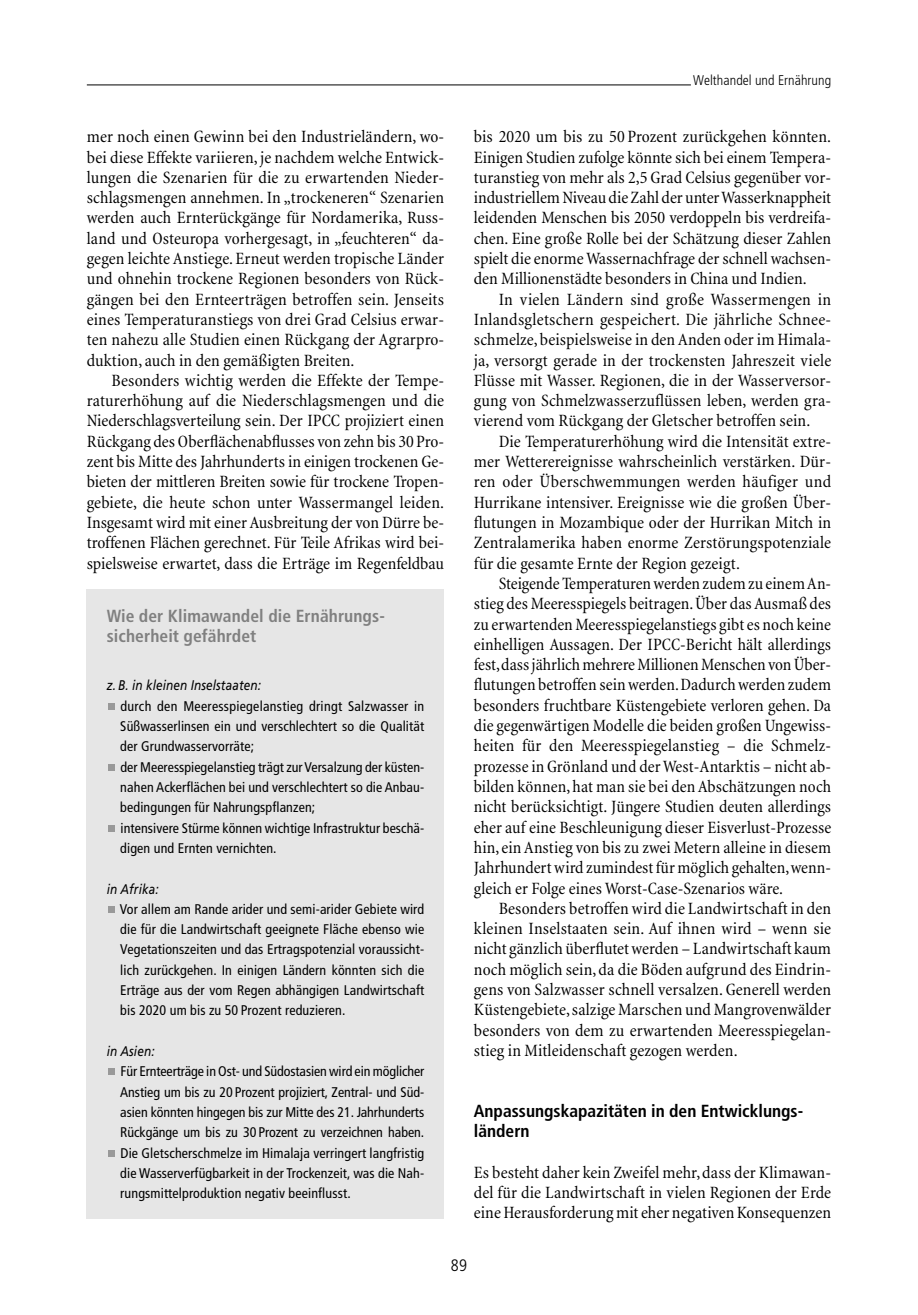
<style>
.page{position:relative;width:918px;height:1315px;background:#fff}
.page>*{position:absolute;margin:0;border:0;box-sizing:border-box;transform-origin:0 0}
.t1{font:condensed 17.5px/20.3px "Minion";color:#000;text-align:justify}
.t2{font:700 condensed 17.5px/20.3px "Frutiger";letter-spacing:.005em;color:#808080}
.t3{font:700 condensed 17.5px/20.3px "Frutiger";color:#000}
.t4{font:300 condensed 16.62px "Frutiger";color:#000}
.t5{font:condensed 14px/20.3px "Frutiger";letter-spacing:.01em;color:#000;text-align:justify}
.t6{font:italic 14px "Frutiger";letter-spacing:.01em;color:#000;scale:.84 1}
.t7{font:300 condensed 14px "Frutiger";letter-spacing:.005em;color:#000}
</style>
<div class="page">
<hr style="left:87px;top:85px;width:604px;height:1px;background:#000">
<div style="left:87px;top:589px;width:357px;height:629px;background:#e6e6e6"></div>
<div style="left:108px;top:1149px;width:7px;height:7px;background:#999"></div>
<div style="left:108px;top:1068px;width:7px;height:7px;background:#999"></div>
<div style="left:108px;top:906px;width:7px;height:7px;background:#999"></div>
<div style="left:108px;top:825px;width:7px;height:6px;background:#999"></div>
<div style="left:108px;top:764px;width:7px;height:7px;background:#999"></div>
<div style="left:108px;top:703px;width:7px;height:7px;background:#999"></div>
<p class="t1" style="left:87px;top:128px;width:359px">mer noch einen Gewinn bei den Industrieländern, wo&shy;bei diese Effekte variieren, je nachdem welche Entwick&shy;lungen die Szenarien für die zu erwartenden Nieder&shy;schlagsmengen annehmen. In „trockeneren“ Szenarien werden auch Ernterückgänge für Nordamerika, Russ&shy;land und Osteuropa vorhergesagt, in „feuchteren“ da&shy;gegen leichte Anstiege. Erneut werden tropische Länder und ohnehin trockene Regionen besonders von Rück&shy;gängen bei den Ernteerträgen betroffen sein. Jenseits eines Temperaturanstiegs von drei Grad Celsius erwar&shy;ten nahezu alle Studien einen Rückgang der Agrarpro&shy;duktion, auch in den gemäßigten Breiten.</p>
<p class="t1" style="left:87px;top:372px;width:359px;text-indent:25px">Besonders wichtig werden die Effekte der Tempe&shy;raturerhöhung auf die Niederschlagsmengen und die Niederschlagsverteilung sein. Der IPCC projiziert einen Rückgang des Oberflächenabflusses von zehn bis 30 Pro&shy;zent bis Mitte des Jahrhunderts in einigen trockenen Ge&shy;bieten der mittleren Breiten sowie für trockene Tropen&shy;gebiete, die heute schon unter Wassermangel leiden.<br>Insgesamt wird mit einer Ausbreitung der von Dürre be&shy;troffenen Flächen gerechnet. Für Teile Afrikas wird bei&shy;spielsweise erwartet, dass die Erträge im Regenfeldbau</p>
<p class="t2" style="left:107px;top:607px;width:280px">Wie der Klimawandel die Ernährungs&shy;sicherheit gefährdet</p>
<p class="t6" style="left:107px;top:680px;width:185px">z. B. in kleinen Inselstaaten:</p>
<p class="t5" style="left:120px;top:697px;width:305px;text-align:left">durch den Meeresspiegelanstieg dringt Salzwasser in Süßwasserlinsen ein und verschlechtert so die Qualität der Grundwasservorräte;<br>der Meeresspiegelanstieg trägt zur Versalzung der küsten&shy;nahen Ackerflächen bei und verschlechtert so die Anbau&shy;bedingungen für Nahrungspflanzen;<br>intensivere Stürme können wichtige Infrastruktur beschä&shy;digen und Ernten vernichten.</p>
<p class="t6" style="left:107px;top:883px;width:63px">in Afrika:</p>
<p class="t5" style="left:120px;top:900px;width:306px">Vor allem am Rande arider und semi-arider Gebiete wird die für die Landwirtschaft geeignete Fläche ebenso wie Vegetationszeiten und das Ertragspotenzial voraussicht&shy;lich zurückgehen. In einigen Ländern könnten sich die Erträge aus der vom Regen abhängigen Landwirtschaft bis 2020 um bis zu 50 Prozent reduzieren.</p>
<p class="t6" style="left:107px;top:1045px;width:59px">in Asien:</p>
<p class="t5" style="left:120px;top:1062px;width:305px">Für Ernteerträge in Ost- und Südostasien wird ein möglicher Anstieg um bis zu 20 Prozent projiziert, Zentral- und Süd&shy;asien könnten hingegen bis zur Mitte des 21. Jahrhunderts Rückgänge um bis zu 30 Prozent zu verzeichnen haben.<br>Die Gletscherschmelze im Himalaja verringert langfristig die Wasserverfügbarkeit in der Trockenzeit, was die Nah&shy;rungsmittelproduktion negativ beeinflusst.</p>
<p class="t7" style="left:693px;top:75px;width:139px">Welthandel und Ernährung</p>
<p class="t1" style="left:474px;top:128px;width:359px">bis 2020 um bis zu 50 Prozent zurückgehen könnten.<br>Einigen Studien zufolge könnte sich bei einem Tempera&shy;turanstieg von mehr als 2,5 Grad Celsius gegenüber vor&shy;industriellem Niveau die Zahl der unter Wasserknappheit leidenden Menschen bis 2050 verdoppeln bis verdreifa&shy;chen. Eine große Rolle bei der Schätzung dieser Zahlen spielt die enorme Wassernachfrage der schnell wachsen&shy;den Millionenstädte besonders in China und Indien.</p>
<p class="t1" style="left:474px;top:290px;width:359px;text-indent:25px">In vielen Ländern sind große Wassermengen in Inlandsgletschern gespeichert. Die jährliche Schnee&shy;schmelze,beispielsweise in den Anden oder im Himala&shy;ja, versorgt gerade in der trockensten Jahreszeit viele Flüsse mit Wasser. Regionen, die in der Wasserversor&shy;gung von Schmelzwasserzuflüssen leben, werden gra&shy;vierend vom Rückgang der Gletscher betroffen sein.</p>
<p class="t1" style="left:474px;top:432px;width:359px;text-indent:25px">Die Temperaturerhöhung wird die Intensität extre&shy;mer Wetterereignisse wahrscheinlich verstärken. Dür&shy;ren oder Überschwemmungen werden häufiger und Hurrikane intensiver. Ereignisse wie die großen Über&shy;flutungen in Mozambique oder der Hurrikan Mitch in Zentralamerika haben enorme Zerstörungspotenziale für die gesamte Ernte der Region gezeigt.</p>
<p class="t1" style="left:474px;top:575px;width:359px;text-indent:25px">Steigende Temperaturen werden zudem zu einem An&shy;stieg des Meeresspiegels beitragen.Über das Ausmaß des zu erwartenden Meeresspiegelanstiegs gibt es noch keine einhelligen Aussagen. Der IPCC-Bericht hält allerdings fest,dass jährlich mehrere Millionen Menschen von Über&shy;flutungen betroffen sein werden.Dadurch werden zudem besonders fruchtbare Küstengebiete verloren gehen. Da die gegenwärtigen Modelle die beiden großen Ungewiss&shy;heiten für den Meeresspiegelanstieg – die Schmelz&shy;prozesse in Grönland und der West-Antarktis – nicht ab&shy;bilden können, hat man sie bei den Abschätzungen noch nicht berücksichtigt. Jüngere Studien deuten allerdings eher auf eine Beschleunigung dieser Eisverlust-Prozesse hin, ein Anstieg von bis zu zwei Metern alleine in diesem Jahrhundert wird zumindest für möglich gehalten,wenn&shy;gleich er Folge eines Worst-Case-Szenarios wäre.</p>
<p class="t1" style="left:474px;top:899px;width:359px;text-indent:25px">Besonders betroffen wird die Landwirtschaft in den kleinen Inselstaaten sein. Auf ihnen wird – wenn sie nicht gänzlich überflutet werden – Landwirtschaft kaum noch möglich sein, da die Böden aufgrund des Eindrin&shy;gens von Salzwasser schnell versalzen. Generell werden Küstengebiete,salzige Marschen und Mangrovenwälder besonders von dem zu erwartenden Meeresspiegelan&shy;stieg in Mitleidenschaft gezogen werden.</p>
<p class="t3" style="left:474px;top:1102px;width:331px">Anpassungskapazitäten in den Entwicklungs&shy;ländern</p>
<p class="t1" style="left:474px;top:1163px;width:359px">Es besteht daher kein Zweifel mehr,dass der Klimawan&shy;del für die Landwirtschaft in vielen Regionen der Erde eine Herausforderung mit eher negativen Konsequenzen</p>
<p class="t4" style="left:451px;top:1258px;width:18px">89</p>
</div>
